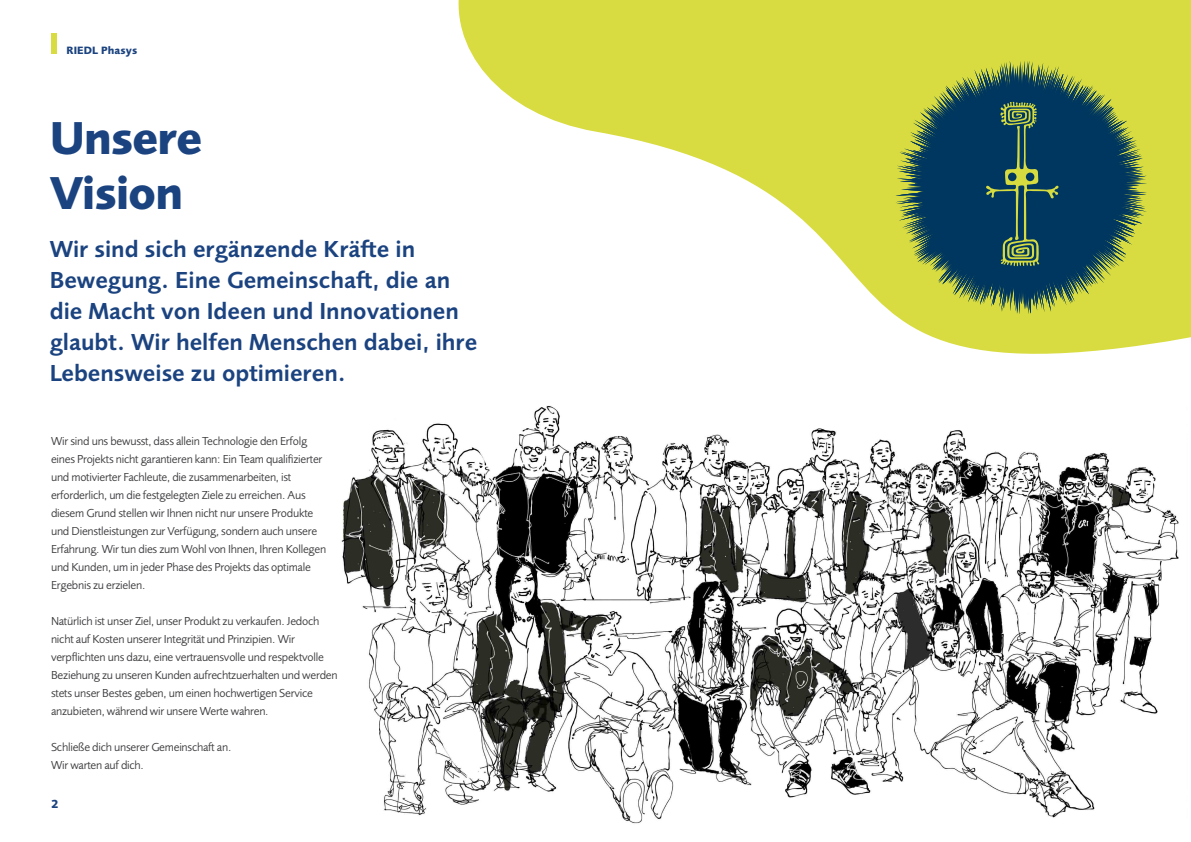
<style>
.page{position:relative;width:1191px;height:842px;background:#fff}
.page>*{position:absolute;margin:0;border:0;box-sizing:border-box;transform-origin:0 0}
.t1{font:700 47.8px/55px "Foundry Sans OT2";letter-spacing:-.025em;color:#1b4380}
.t2{font:600 24px/31px "Foundry Sans OT2";color:#1b4380}
.t3{font:12px/18px "Foundry Sans OT2";letter-spacing:-.02em;color:#3e3d40}
.t4{font:700 12px "Foundry Sans OT2";color:#1b4380}
.t5{font:700 11px "Foundry Sans OT2";letter-spacing:.01em;color:#1b4380}
</style>
<div class="page">
<div style="left:51px;top:33px;width:5px;height:21px;background:#d8dc40"></div>
<img style="left:341px;top:430px;width:838px;height:394px">
<svg style="left:378px;top:0;width:813px;height:481px"></svg>
<svg style="left:895px;top:60px;width:163px;height:206px;background:#406756"></svg>
<p class="t5" style="left:67px;top:41px;width:72px">RIEDL Phasys</p>
<h1 class="t1" style="left:50px;top:106px;width:154px">Unsere<br>Vision</h1>
<h2 class="t2" style="left:50px;top:232px;width:429px">Wir sind sich ergänzende Kräfte in Bewegung. Eine Gemeinschaft, die an die Macht von Ideen und Innovationen glaubt. Wir helfen Menschen dabei, ihre Lebensweise zu optimieren.</h2>
<p class="t3" style="left:51px;top:431px;width:277px">Wir sind uns bewusst, dass allein Technologie den Erfolg eines Projekts nicht garantieren kann: Ein Team qualifizierter und motivierter Fachleute, die zusammenarbeiten, ist erforderlich, um die festgelegten Ziele zu erreichen. Aus diesem Grund stellen wir Ihnen nicht nur unsere Produkte und Dienstleistungen zur Verfügung, sondern auch unsere Erfahrung. Wir tun dies zum Wohl von Ihnen, Ihren Kollegen und Kunden, um in jeder Phase des Projekts das optimale Ergebnis zu erzielen.</p>
<p class="t3" style="left:51px;top:611px;width:288px">Natürlich ist unser Ziel, unser Produkt zu verkaufen. Jedoch nicht auf Kosten unserer Integrität und Prinzipien. Wir verpflichten uns dazu, eine vertrauensvolle und respektvolle Beziehung zu unseren Kunden aufrechtzuerhalten und werden stets unser Bestes geben, um einen hochwertigen Service anzubieten, während wir unsere Werte wahren.</p>
<p class="t3" style="left:51px;top:737px;width:182px">Schließe dich unserer Gemeinschaft an.<br>Wir warten auf dich.</p>
<p class="t4" style="left:51px;top:794px;width:9px">2</p>
</div>
